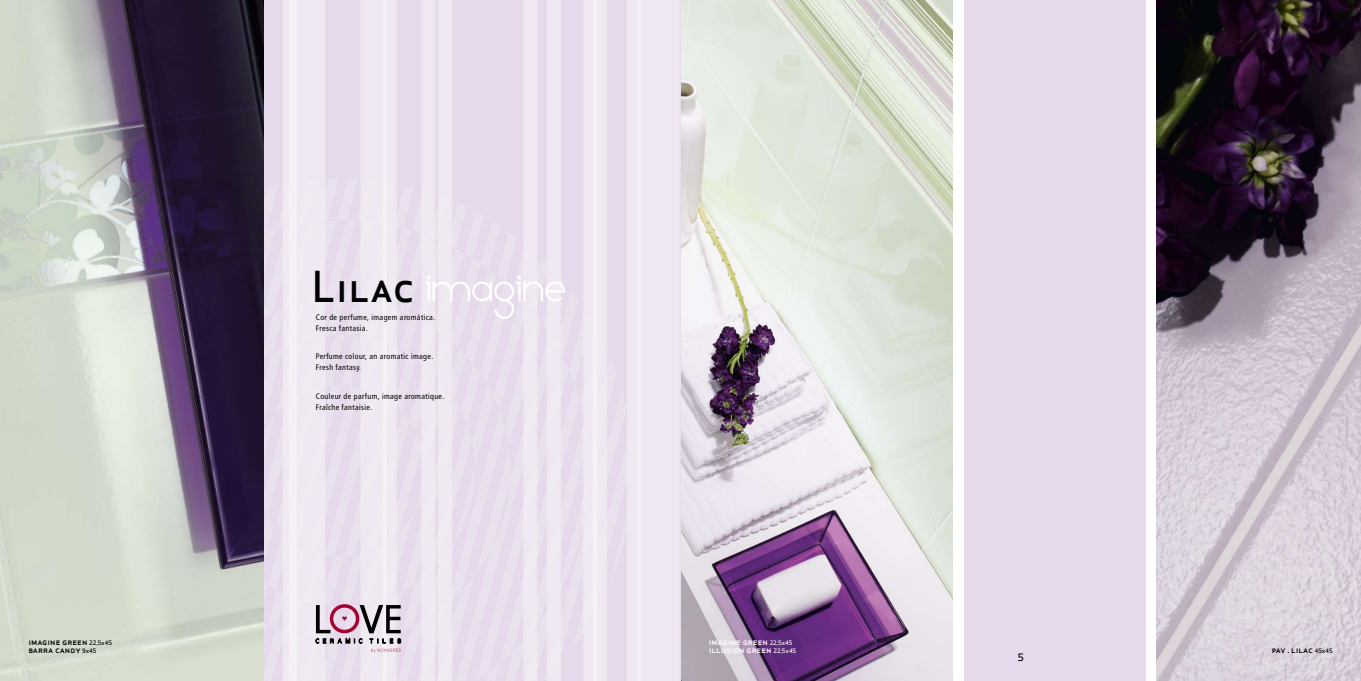
<style>
.page{position:relative;width:1361px;height:681px;background:#fff}
.page>*{position:absolute;margin:0;border:0;box-sizing:border-box;transform-origin:0 0}
.t1{font:41.6px "Apex Sans Medium C";color:#000}
.t2{font:10px "Apex Sans Medium C";color:#000}
.t3{font:9px/8px "Apex Sans Medium C";color:#000}
.t4{font:9px/8px "Apex Sans Medium C";color:#fff}
.t5{font:8px/11px "Transit";letter-spacing:.005em;color:#000}
.s1{font-size:6px}
</style>
<div class="page">
<div style="left:964px;top:0;width:181px;height:680px;background:#e5d9eb"></div>
<img style="left:1157px;top:0;width:204px;height:680px">
<img style="left:680px;top:0;width:272px;height:680px">
<svg style="left:583px;top:0;width:24px;height:178px;background:#efe9f1"></svg>
<div style="left:626px;top:0;width:54px;height:680px;background:#efe8f2"></div>
<svg style="left:565px;top:178px;width:67px;height:502px;background:#eae2ee"></svg>
<svg style="left:565px;top:220px;width:25px;height:460px;background:#e8dfed"></svg>
<img style="left:0;top:0;width:254px;height:680px">
<svg style="left:254px;top:0;width:311px;height:680px;background:#e4dbe8"></svg>
<h1 class="t1" style="left:312px;top:259px;width:104px">Lilac</h1>
<p class="t5" style="left:316px;top:311px;width:121px">Cor de perfume, imagem aromática.<br>Fresca fantasia.</p>
<p class="t5" style="left:316px;top:351px;width:119px">Perfume colour, an aromatic image.<br>Fresh fantasy.</p>
<p class="t5" style="left:316px;top:391px;width:130px">Couleur de parfum, image aromatique.<br>Fraîche fantaisie.</p>
<p class="t3" style="left:28px;top:637px;width:85px">imagine green <span class="s1">22,5x45 </span>barra candy <span class="s1">9x45</span></p>
<p class="t4" style="left:709px;top:637px;width:89px">imagine green <span class="s1">22,5x45 </span>illusion green <span class="s1">22,5x45</span></p>
<p class="t3" style="left:1271px;top:645px;width:62px">pav . lilac <span class="s1">45x45</span></p>
<p class="t2" style="left:1017px;top:650px;width:7px">5</p>
</div>
